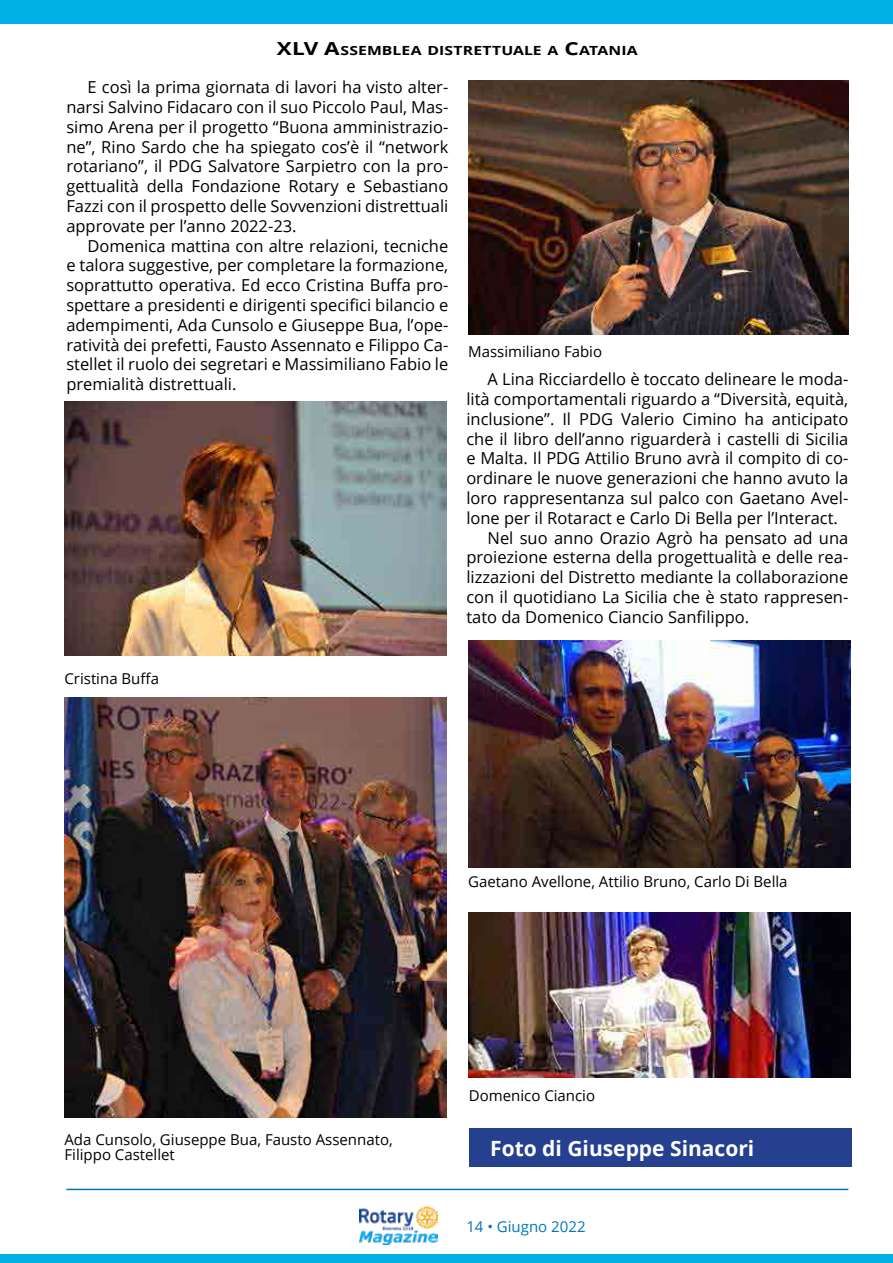
<style>
.page{position:relative;width:893px;height:1263px;background:#fff}
.page>*{position:absolute;margin:0;border:0;box-sizing:border-box;transform-origin:0 0}
.t1{font:700 21px "Open Sans";color:#fff}
.t2{font:16.5px "Open Sans";color:#000}
.t3{font:15px/15px "Open Sans";color:#000}
.t4{font:15px "Open Sans";color:#0075be}
.t5{font:700 12.6px "Open Sans";letter-spacing:.005em;color:#000;scale:1.25 1}
.s1{font-size:18px}
</style>
<div class="page">
<img style="left:359px;top:1206px;width:78px;height:39px">
<hr style="left:66px;top:1189px;width:782px;height:1px;background:#0075be">
<div style="left:0;top:1254px;width:893px;height:9px;background:#00afe3"></div>
<div style="left:0;top:0;width:893px;height:23px;background:#00afe3"></div>
<div style="left:469px;top:1128px;width:382px;height:39px;background:#25408f"></div>
<img style="left:64px;top:402px;width:382px;height:253px">
<img style="left:64px;top:698px;width:382px;height:419px">
<img style="left:468px;top:80px;width:380px;height:254px">
<img style="left:468px;top:912px;width:382px;height:165px">
<img style="left:468px;top:641px;width:383px;height:226px">
<p class="t5" style="left:277px;top:42px;width:290px"><span class="s1">XLV A</span>SSEMBLEA DISTRETTUALE A <span class="s1">C</span>ATANIA</p>
<p class="t2" style="left:88px;top:76px;width:362px">E così la prima giornata di lavori ha visto alter-</p>
<p class="t2" style="left:66px;top:96px;width:383px">narsi Salvino Fidacaro con il suo Piccolo Paul, Mas-</p>
<p class="t2" style="left:66px;top:115px;width:383px">simo Arena per il progetto “Buona amministrazio-</p>
<p class="t2" style="left:66px;top:135px;width:383px">ne”, Rino Sardo che ha spiegato cos’è il “network</p>
<p class="t2" style="left:66px;top:155px;width:383px">rotariano”, il PDG Salvatore Sarpietro con la pro-</p>
<p class="t2" style="left:66px;top:175px;width:383px">gettualità della Fondazione Rotary e Sebastiano</p>
<p class="t2" style="left:66px;top:195px;width:383px">Fazzi con il prospetto delle Sovvenzioni distrettuali</p>
<p class="t2" style="left:66px;top:214px;width:232px">approvate per l’anno 2022-23.</p>
<p class="t2" style="left:88px;top:234px;width:362px">Domenica mattina con altre relazioni, tecniche</p>
<p class="t2" style="left:66px;top:254px;width:383px">e talora suggestive, per completare la formazione,</p>
<p class="t2" style="left:66px;top:274px;width:383px">soprattutto operativa. Ed ecco Cristina Buffa pro-</p>
<p class="t2" style="left:66px;top:294px;width:383px">spettare a presidenti e dirigenti specifici bilancio e</p>
<p class="t2" style="left:66px;top:313px;width:383px">adempimenti, Ada Cunsolo e Giuseppe Bua, l’ope-</p>
<p class="t2" style="left:66px;top:333px;width:383px">ratività dei prefetti, Fausto Assennato e Filippo Ca-</p>
<p class="t2" style="left:66px;top:353px;width:383px">stellet il ruolo dei segretari e Massimiliano Fabio le</p>
<p class="t2" style="left:66px;top:373px;width:172px">premialità distrettuali.</p>
<p class="t2" style="left:488px;top:368px;width:362px">A Lina Ricciardello è toccato delineare le moda-</p>
<p class="t2" style="left:466px;top:388px;width:383px">lità comportamentali riguardo a “Diversità, equità,</p>
<p class="t2" style="left:466px;top:407px;width:383px">inclusione”. Il PDG Valerio Cimino ha anticipato</p>
<p class="t2" style="left:466px;top:427px;width:383px">che il libro dell’anno riguarderà i castelli di Sicilia</p>
<p class="t2" style="left:466px;top:447px;width:383px">e Malta. Il PDG Attilio Bruno avrà il compito di co-</p>
<p class="t2" style="left:466px;top:467px;width:383px">ordinare le nuove generazioni che hanno avuto la</p>
<p class="t2" style="left:466px;top:487px;width:383px">loro rappresentanza sul palco con Gaetano Avel-</p>
<p class="t2" style="left:466px;top:506px;width:373px">lone per il Rotaract e Carlo Di Bella per l’Interact.</p>
<p class="t2" style="left:488px;top:526px;width:362px">Nel suo anno Orazio Agrò ha pensato ad una</p>
<p class="t2" style="left:466px;top:546px;width:383px">proiezione esterna della progettualità e delle rea-</p>
<p class="t2" style="left:466px;top:566px;width:383px">lizzazioni del Distretto mediante la collaborazione</p>
<p class="t2" style="left:466px;top:586px;width:384px">con il quotidiano La Sicilia che è stato rappresen-</p>
<p class="t2" style="left:466px;top:605px;width:284px">tato da Domenico Ciancio Sanfilippo.</p>
<p class="t3" style="left:468px;top:344px;width:135px">Massimiliano Fabio</p>
<p class="t3" style="left:64px;top:670px;width:96px">Cristina Buffa</p>
<p class="t3" style="left:468px;top:874px;width:321px">Gaetano Avellone, Attilio Bruno, Carlo Di Bella</p>
<p class="t3" style="left:64px;top:1132px;width:330px">Ada Cunsolo, Giuseppe Bua, Fausto Assennato,<br>Filippo Castellet</p>
<p class="t3" style="left:469px;top:1088px;width:128px">Domenico Ciancio</p>
<p class="t1" style="left:490px;top:1133px;width:266px">Foto di Giuseppe Sinacori</p>
<p class="t4" style="left:466px;top:1216px;width:121px">14 • Giugno 2022</p>
</div>
